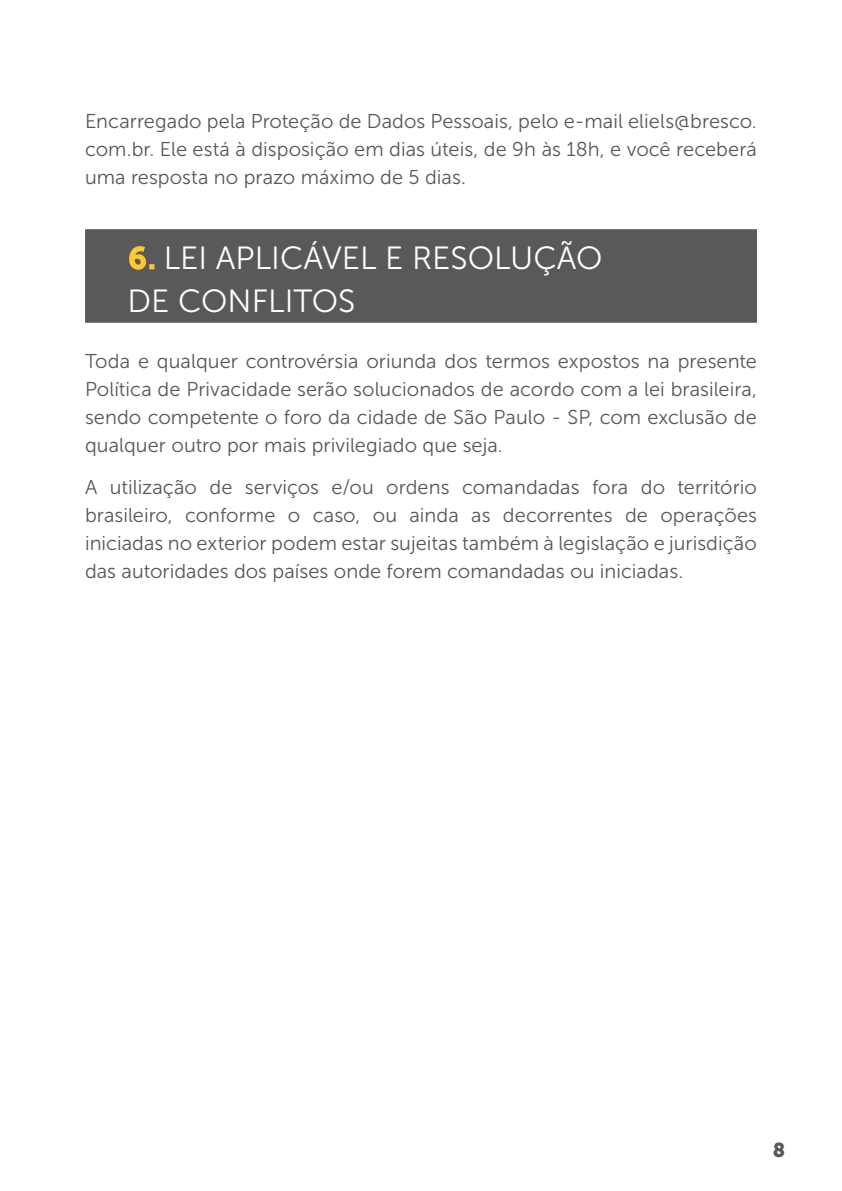
<style>
.page{position:relative;width:842px;height:1191px;background:#fff}
.page>*{position:absolute;margin:0;border:0;box-sizing:border-box;transform-origin:0 0}
.t1{font:32px/42.4px "Museo Sans 300";color:#fff}
.t2{font:20px/28px "Museo Sans 300";letter-spacing:.005em;color:#58585a;text-align:justify}
.t3{font:20px "Museo Sans 900";color:#58595b}
.s1{font-family:"Museo Sans 900"}
</style>
<div class="page">
<div style="left:85px;top:229px;width:672px;height:94px;background:#58595b"></div>
<p class="t2" style="left:85px;top:108px;width:673px">Encarregado pela Proteção de Dados Pessoais, pelo e-mail eliels@bresco. com.br. Ele está à disposição em dias úteis, de 9h às 18h, e você receberá uma resposta no prazo máximo de 5 dias.</p>
<h1 class="t1" style="left:128px;top:237px;width:477px"><span class="s1">6.</span> LEI APLICÁVEL E RESOLUÇÃO<br>DE CONFLITOS</h1>
<p class="t2" style="left:85px;top:347px;width:673px">Toda e qualquer controvérsia oriunda dos termos expostos na presente Política de Privacidade serão solucionados de acordo com a lei brasileira, sendo competente o foro da cidade de São Paulo - SP, com exclusão de qualquer outro por mais privilegiado que seja.</p>
<p class="t2" style="left:85px;top:474px;width:673px">A utilização de serviços e/ou ordens comandadas fora do território brasileiro, conforme o caso, ou ainda as decorrentes de operações iniciadas no exterior podem estar sujeitas também à legislação e jurisdição das autoridades dos países onde forem comandadas ou iniciadas.</p>
<p class="t3" style="left:773px;top:1139px;width:14px">8</p>
</div>
